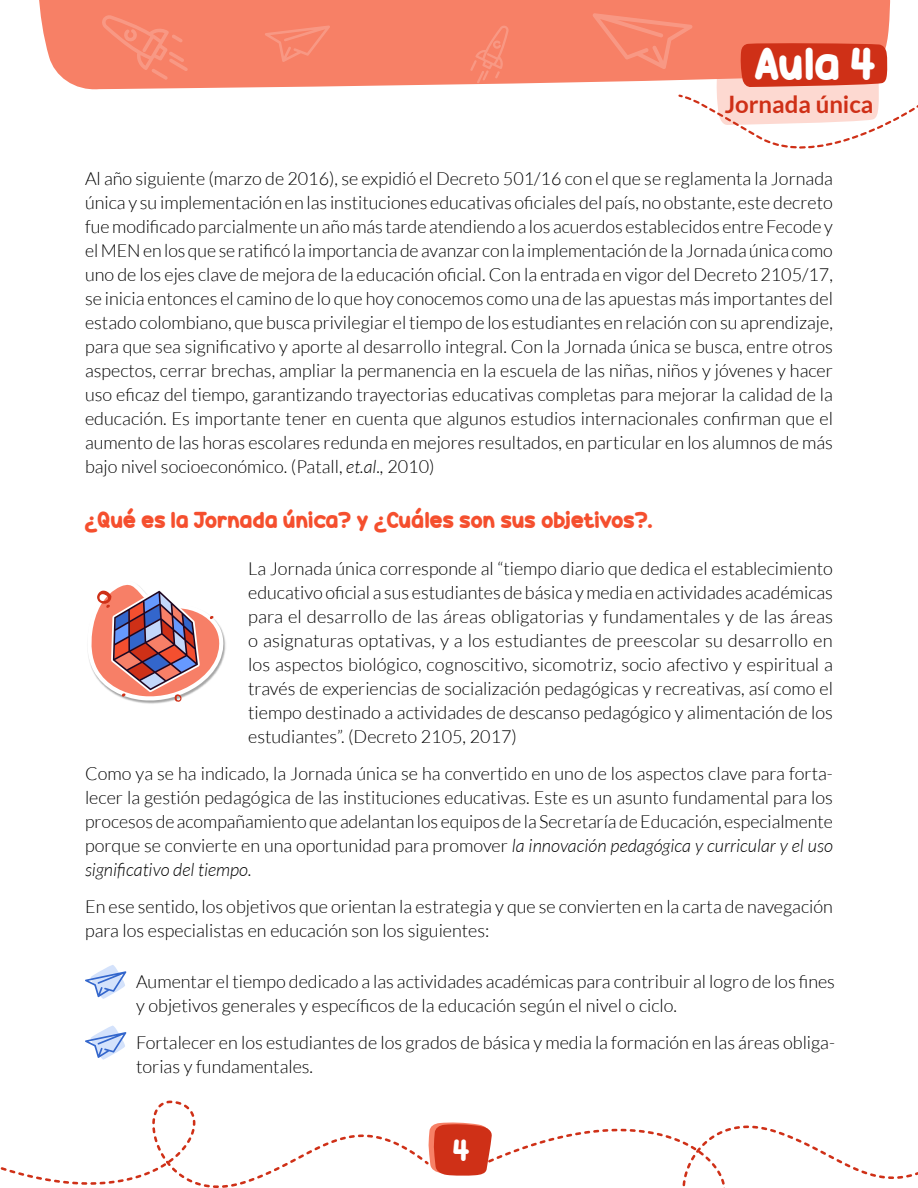
<style>
.page{position:relative;width:918px;height:1188px;background:#fff}
.page>*{position:absolute;margin:0;border:0;box-sizing:border-box;transform-origin:0 0}
.t1{font:45px "Candy Beans";color:#fff}
.t2{font:30px "Candy Beans";color:#fff}
.t3{font:700 24px "Lato";color:#cf3017}
.t4{font:22.5px "Candy Beans";letter-spacing:.01em;color:#f54f2e}
.t5{font:300 18px/24px "Lato";color:#000;text-align:justify}
.s1{font-style:italic}
</style>
<div class="page">
<svg style="left:88px;top:584px;width:138px;height:120px"></svg>
<svg style="left:85px;top:965px;width:41px;height:34px"></svg>
<svg style="left:85px;top:1025px;width:41px;height:35px"></svg>
<svg style="left:39px;top:0;width:852px;height:90px;background:#f78870"></svg>
<svg style="left:0;top:1101px;width:918px;height:87px"></svg>
<svg style="left:265px;top:26px;width:65px;height:36px;background:#f7856c"></svg>
<svg style="left:593px;top:13px;width:325px;height:136px"></svg>
<svg style="left:101px;top:15px;width:87px;height:65px;background:#f7846c"></svg>
<svg style="left:470px;top:25px;width:39px;height:58px;background:#f7856c"></svg>
<h1 class="t1" style="left:755px;top:34px;width:123px">Aula 4</h1>
<h3 class="t3" style="left:725px;top:90px;width:150px">Jornada única</h3>
<p class="t5" style="left:85px;top:166px;width:749px">Al año siguiente (marzo de 2016), se expidió el Decreto 501/16 con el que se reglamenta la Jornada única y su implementación en las instituciones educativas oficiales del país, no obstante, este decreto fue modificado parcialmente un año más tarde atendiendo a los acuerdos establecidos entre Fecode y el MEN en los que se ratificó la importancia de avanzar con la implementación de la Jornada única como uno de los ejes clave de mejora de la educación oficial. Con la entrada en vigor del Decreto 2105/17, se inicia entonces el camino de lo que hoy conocemos como una de las apuestas más importantes del estado colombiano, que busca privilegiar el tiempo de los estudiantes en relación con su aprendizaje, para que sea significativo y aporte al desarrollo integral. Con la Jornada única se busca, entre otros aspectos, cerrar brechas, ampliar la permanencia en la escuela de las niñas, niños y jóvenes y hacer uso eficaz del tiempo, garantizando trayectorias educativas completas para mejorar la calidad de la educación. Es importante tener en cuenta que algunos estudios internacionales confirman que el aumento de las horas escolares redunda en mejores resultados, en particular en los alumnos de más bajo nivel socioeconómico. (Patall, <span class="s1">et.al.,</span> 2010)</p>
<p class="t4" style="left:85px;top:505px;width:569px">¿Qué es la Jornada única? y ¿Cuáles son sus objetivos?.</p>
<p class="t5" style="left:248px;top:557px;width:586px">La Jornada única corresponde al “tiempo diario que dedica el establecimiento educativo oficial a sus estudiantes de básica y media en actividades académicas para el desarrollo de las áreas obligatorias y fundamentales y de las áreas o asignaturas optativas, y a los estudiantes de preescolar su desarrollo en los aspectos biológico, cognoscitivo, sicomotriz, socio afectivo y espiritual a través de experiencias de socialización pedagógicas y recreativas, así como el tiempo destinado a actividades de descanso pedagógico y alimentación de los estudiantes”. (Decreto 2105, 2017)</p>
<p class="t5" style="left:85px;top:762px;width:749px">Como ya se ha indicado, la Jornada única se ha convertido en uno de los aspectos clave para forta&shy;lecer la gestión pedagógica de las instituciones educativas. Este es un asunto fundamental para los procesos de acompañamiento que adelantan los equipos de la Secretaría de Educación, especialmente porque se convierte en una oportunidad para promover <span class="s1">la innovación pedagógica y curricular y el uso significativo del tiempo.</span></p>
<p class="t5" style="left:85px;top:895px;width:749px">En ese sentido, los objetivos que orientan la estrategia y que se convierten en la carta de navegación para los especialistas en educación son los siguientes:</p>
<p class="t5" style="left:136px;top:970px;width:700px">Aumentar el tiempo dedicado a las actividades académicas para contribuir al logro de los fines y objetivos generales y específicos de la educación según el nivel o ciclo.</p>
<p class="t5" style="left:136px;top:1031px;width:700px">Fortalecer en los estudiantes de los grados de básica y media la formación en las áreas obliga&shy;torias y fundamentales.</p>
<h2 class="t2" style="left:453px;top:1131px;width:18px">4</h2>
</div>
